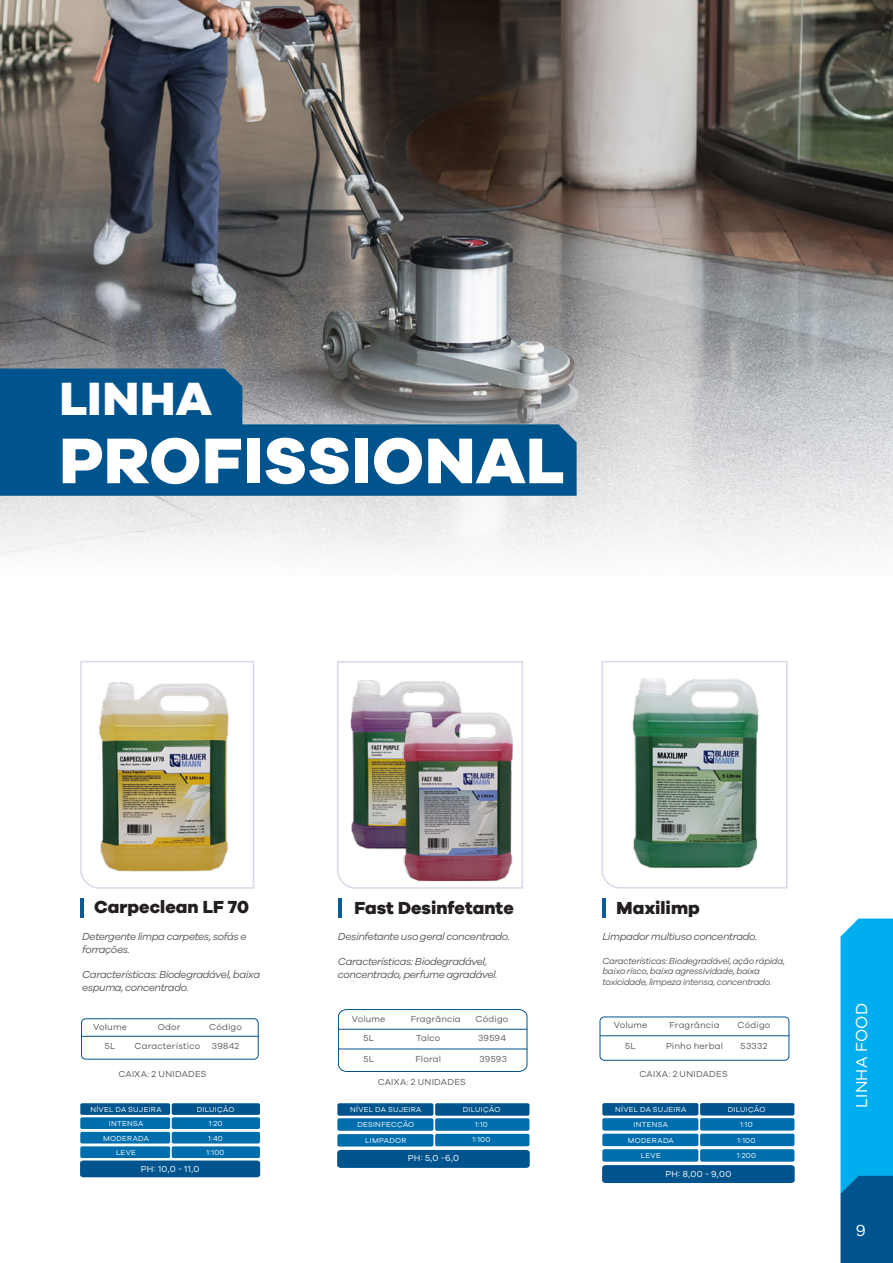
<style>
.page{position:relative;width:893px;height:1263px;background:#fff}
.page>*{position:absolute;margin:0;border:0;box-sizing:border-box;transform-origin:0 0}
.Nome_Produto{font:800 66.45px "Galano Grotesque";letter-spacing:.015em;color:#fff}
.Nome_Produto-2{font:800 48.15px "Galano Grotesque";letter-spacing:.02em;color:#fff}
.Nome_Produto-3{font:800 18px "Galano Grotesque";color:#231f20}
.t1{font:16.5px "Galano Grotesque";letter-spacing:.015em;color:#fff}
.Indicação{font:italic 10.5px/12.6px "Galano Grotesque";letter-spacing:-.04em;color:#57585a}
.Caixa_de_texto{font:9px "Galano Grotesque";letter-spacing:.02em;color:#57585a}
.Indicação-2{font:italic 9px/10.8px "Galano Grotesque";letter-spacing:-.035em;color:#57585a}
.Corpo_de_texto{font:9px "Galano Grotesque";letter-spacing:.03em;color:#57585a}
.Diluição{font:9px "Galano Grotesque";letter-spacing:.03em;color:#fff}
.Diluição-2{font:7.5px "Galano Grotesque";letter-spacing:.04em;color:#fff}
</style>
<div class="page">
<svg style="left:840px;top:918px;width:53px;height:345px;background:#0599d7"></svg>
<img style="left:0;top:0;width:893px;height:560px">
<svg style="left:0;top:369px;width:577px;height:127px;background:#24628e"></svg>
<hr style="left:80px;top:898px;width:4px;height:19px;background:#0d5b92">
<img style="left:80px;top:661px;width:175px;height:228px">
<hr style="left:82px;top:1036px;width:177px;height:1px;background:#00548e">
<div style="left:81px;top:1018px;width:178px;height:41px;border:1px solid #00548e;border-radius:4px"></div>
<div style="left:80px;top:1103px;width:90px;height:12px;background:#00548e;border-radius:2px"></div>
<div style="left:80px;top:1117px;width:90px;height:12px;background:#006dad;border-radius:2px"></div>
<div style="left:80px;top:1132px;width:90px;height:11px;background:#006dad;border-radius:2px"></div>
<div style="left:80px;top:1146px;width:90px;height:12px;background:#006dad;border-radius:2px"></div>
<div style="left:172px;top:1103px;width:88px;height:12px;background:#00548e;border-radius:2px"></div>
<div style="left:172px;top:1117px;width:88px;height:12px;background:#006dad;border-radius:2px"></div>
<div style="left:172px;top:1132px;width:88px;height:11px;background:#006dad;border-radius:2px"></div>
<div style="left:172px;top:1146px;width:88px;height:12px;background:#006dad;border-radius:2px"></div>
<div style="left:80px;top:1160px;width:180px;height:17px;background:#00548e"></div>
<svg style="left:601px;top:661px;width:187px;height:228px"></svg>
<hr style="left:600px;top:1035px;width:189px;height:1px;background:#00548e">
<div style="left:600px;top:1016px;width:189px;height:45px;border:1px solid #00548e;border-radius:4px"></div>
<div style="left:602px;top:1103px;width:96px;height:12px;background:#00548e;border-radius:2px"></div>
<div style="left:602px;top:1118px;width:96px;height:12px;background:#006dad;border-radius:2px"></div>
<div style="left:602px;top:1134px;width:96px;height:12px;background:#006dad;border-radius:2px"></div>
<div style="left:602px;top:1149px;width:96px;height:13px;background:#006dad;border-radius:2px"></div>
<div style="left:700px;top:1103px;width:94px;height:12px;background:#00548e;border-radius:2px"></div>
<div style="left:700px;top:1118px;width:94px;height:12px;background:#006dad;border-radius:2px"></div>
<div style="left:700px;top:1134px;width:94px;height:12px;background:#006dad;border-radius:2px"></div>
<div style="left:700px;top:1149px;width:94px;height:13px;background:#006dad;border-radius:2px"></div>
<div style="left:602px;top:1165px;width:193px;height:18px;background:#00548e"></div>
<svg style="left:337px;top:661px;width:186px;height:228px"></svg>
<img style="left:358px;top:686px;width:165px;height:201px">
<svg style="left:338px;top:1009px;width:190px;height:63px"></svg>
<hr style="left:338px;top:1029px;width:189px;height:1px;background:#00548e">
<hr style="left:338px;top:1048px;width:189px;height:1px;background:#00548e">
<div style="left:337px;top:1103px;width:96px;height:13px;background:#00548e;border-radius:2px"></div>
<div style="left:337px;top:1118px;width:96px;height:13px;background:#006dad;border-radius:2px"></div>
<div style="left:337px;top:1134px;width:96px;height:12px;background:#006dad;border-radius:2px"></div>
<div style="left:435px;top:1103px;width:94px;height:13px;background:#00548e;border-radius:2px"></div>
<div style="left:435px;top:1118px;width:94px;height:13px;background:#006dad;border-radius:2px"></div>
<div style="left:435px;top:1134px;width:94px;height:12px;background:#006dad;border-radius:2px"></div>
<div style="left:337px;top:1150px;width:193px;height:18px;background:#00548e"></div>
<hr style="left:338px;top:898px;width:4px;height:19px;background:#0d5b92">
<hr style="left:602px;top:898px;width:4px;height:19px;background:#0d5b92">
<p class="Nome_Produto-2" style="left:60px;top:368px;width:154px">LINHA</p>
<p class="Nome_Produto" style="left:60px;top:419px;width:507px">PROFISSIONAL</p>
<p class="Nome_Produto-3" style="left:94px;top:896px;width:156px">Carpeclean LF 70</p>
<p class="Indicação" style="left:82px;top:930px;width:166px">Detergente limpa carpetes, sofás e forrações.</p>
<p class="Indicação" style="left:82px;top:968px;width:180px">Características: Biodegradável, baixa espuma, concentrado.</p>
<p class="Caixa_de_texto" style="left:93px;top:1021px;width:35px">Volume</p>
<p class="Caixa_de_texto" style="left:105px;top:1041px;width:12px">5L</p>
<p class="Caixa_de_texto" style="left:158px;top:1021px;width:24px">Odor</p>
<p class="Caixa_de_texto" style="left:135px;top:1041px;width:67px">Característico</p>
<p class="Caixa_de_texto" style="left:209px;top:1021px;width:34px">Código</p>
<p class="Caixa_de_texto" style="left:212px;top:1041px;width:29px">39842</p>
<p class="Corpo_de_texto" style="left:118px;top:1068px;width:90px">CAIXA: 2 UNIDADES</p>
<p class="Diluição-2" style="left:90px;top:1105px;width:73px">NÍVEL DA SUJEIRA</p>
<p class="Diluição-2" style="left:109px;top:1119px;width:36px">INTENSA</p>
<p class="Diluição-2" style="left:103px;top:1134px;width:48px">MODERADA</p>
<p class="Diluição-2" style="left:116px;top:1148px;width:22px">LEVE</p>
<p class="Diluição-2" style="left:197px;top:1105px;width:39px">DILUIÇÃO</p>
<p class="Diluição-2" style="left:209px;top:1119px;width:15px">1:20</p>
<p class="Diluição-2" style="left:208px;top:1134px;width:16px">1:40</p>
<p class="Diluição-2" style="left:207px;top:1148px;width:19px">1:100</p>
<p class="Diluição" style="left:141px;top:1163px;width:60px">PH: 10,0 - 11,0</p>
<p class="Nome_Produto-3" style="left:354px;top:897px;width:161px">Fast Desinfetante</p>
<p class="Nome_Produto-3" style="left:617px;top:896px;width:85px">Maxilimp</p>
<p class="Indicação" style="left:338px;top:930px;width:174px">Desinfetante uso geral concentrado.</p>
<p class="Indicação" style="left:338px;top:955px;width:161px">Características: Biodegradável, concentrado, perfume agradável.</p>
<p class="Caixa_de_texto" style="left:352px;top:1013px;width:35px">Volume</p>
<p class="Caixa_de_texto" style="left:363px;top:1033px;width:12px">5L</p>
<p class="Caixa_de_texto" style="left:363px;top:1053px;width:12px">5L</p>
<p class="Caixa_de_texto" style="left:411px;top:1013px;width:52px">Fragrância</p>
<p class="Caixa_de_texto" style="left:416px;top:1033px;width:26px">Talco</p>
<p class="Caixa_de_texto" style="left:415px;top:1053px;width:27px">Floral</p>
<p class="Corpo_de_texto" style="left:378px;top:1077px;width:90px">CAIXA: 2 UNIDADES</p>
<p class="Caixa_de_texto" style="left:476px;top:1013px;width:34px">Código</p>
<p class="Caixa_de_texto" style="left:478px;top:1033px;width:29px">39594</p>
<p class="Caixa_de_texto" style="left:479px;top:1053px;width:29px">39593</p>
<p class="Diluição-2" style="left:350px;top:1105px;width:73px">NÍVEL DA SUJEIRA</p>
<p class="Diluição-2" style="left:357px;top:1120px;width:58px">DESINFECÇÃO</p>
<p class="Diluição-2" style="left:365px;top:1136px;width:43px">LIMPADOR</p>
<p class="Diluição-2" style="left:463px;top:1105px;width:39px">DILUIÇÃO</p>
<p class="Diluição-2" style="left:475px;top:1120px;width:14px">1:10</p>
<p class="Diluição-2" style="left:473px;top:1134px;width:19px">1:100</p>
<p class="Diluição" style="left:408px;top:1153px;width:53px">PH: 5,0 -6,0</p>
<p class="Indicação" style="left:602px;top:930px;width:157px">Limpador multiuso concentrado.</p>
<p class="Indicação-2" style="left:602px;top:955px;width:184px">Características: Biodegradável, ação rápida, baixo risco, baixa agressividade, baixa toxicidade, limpeza intensa, concentrado.</p>
<p class="Caixa_de_texto" style="left:614px;top:1020px;width:35px">Volume</p>
<p class="Caixa_de_texto" style="left:625px;top:1040px;width:12px">5L</p>
<p class="Caixa_de_texto" style="left:669px;top:1020px;width:52px">Fragrância</p>
<p class="Caixa_de_texto" style="left:666px;top:1040px;width:59px">Pinho herbal</p>
<p class="Corpo_de_texto" style="left:639px;top:1069px;width:90px">CAIXA: 2 UNIDADES</p>
<p class="Caixa_de_texto" style="left:738px;top:1020px;width:34px">Código</p>
<p class="Caixa_de_texto" style="left:741px;top:1040px;width:28px">53332</p>
<p class="Diluição-2" style="left:615px;top:1105px;width:73px">NÍVEL DA SUJEIRA</p>
<p class="Diluição-2" style="left:634px;top:1120px;width:36px">INTENSA</p>
<p class="Diluição-2" style="left:628px;top:1136px;width:48px">MODERADA</p>
<p class="Diluição-2" style="left:641px;top:1151px;width:22px">LEVE</p>
<p class="Diluição-2" style="left:728px;top:1105px;width:39px">DILUIÇÃO</p>
<p class="Diluição-2" style="left:740px;top:1120px;width:14px">1:10</p>
<p class="Diluição-2" style="left:737px;top:1136px;width:19px">1:100</p>
<p class="Diluição-2" style="left:737px;top:1151px;width:21px">1:200</p>
<p class="Diluição" style="left:665px;top:1168px;width:67px">PH: 8,00 - 9,00</p>
<h3 class="t1" style="left:852px;top:1108px;width:106px;rotate:-90deg">LINHA FOOD</h3>
<h3 class="t1" style="left:856px;top:1220px;width:12px">9</h3>
</div>
